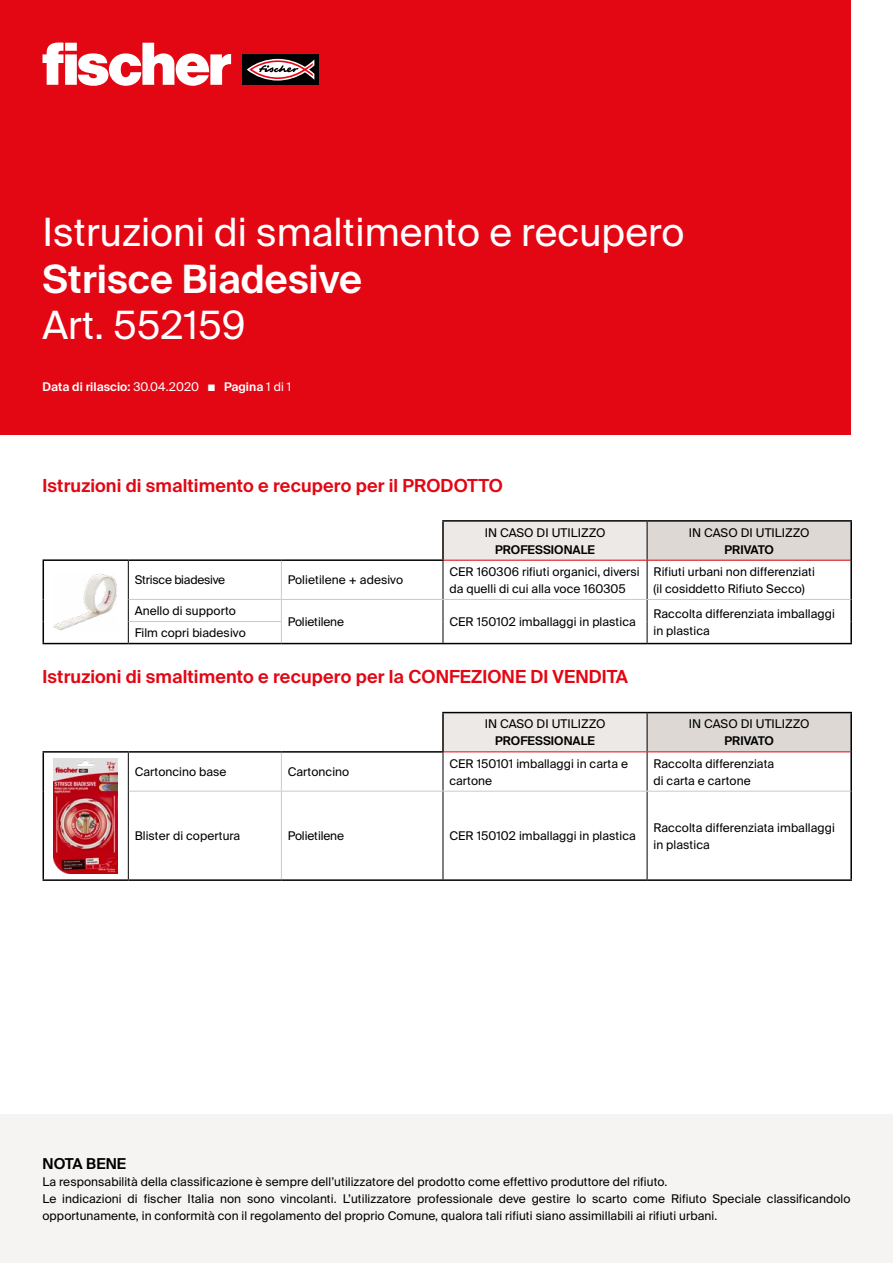
<style>
.page{position:relative;width:893px;height:1263px;background:#fff}
.page>*{position:absolute;margin:0;border:0;box-sizing:border-box;transform-origin:0 0}
.t1{font:39px "fischerstrong";color:#fff}
.t2{font:600 39px "fischerstrong";color:#fff}
.t3{font:600 18px "fischerstrong";letter-spacing:.005em;color:#e30613}
.t4{font:600 15px "fischerstrong";letter-spacing:.005em;color:#000}
.t5{font:12px/17.2px "fischerstrong";letter-spacing:.005em;color:#000}
.t6{font:600 12px "fischerstrong";letter-spacing:.005em;color:#fff}
.t7{font:600 12px "fischerstrong";letter-spacing:.005em;color:#000}
.t8{font:12px "fischerstrong";letter-spacing:-.02em;color:#000}
.t9{font:600 12px "fischerstrong";letter-spacing:-.015em;color:#000}
.s1{font-weight:400}
</style>
<div class="page">
<div style="left:0;top:0;width:850px;height:434px;background:#e30613"></div>
<div style="left:243px;top:54px;width:76px;height:31px;background:#000"></div>
<svg style="left:247px;top:59px;width:67px;height:22px"></svg>
<svg style="left:43px;top:43px;width:188px;height:43px"></svg>
<div style="left:0;top:1114px;width:893px;height:149px;background:#f6f4f3"></div>
<div style="left:443px;top:521px;width:204px;height:39px;background:#ece9e6"></div>
<div style="left:647px;top:521px;width:204px;height:39px;background:#ddd8d4"></div>
<hr style="left:647px;top:522px;width:1px;height:38px;background:#000">
<hr style="left:128px;top:561px;width:1px;height:38px;background:#000">
<svg style="left:128px;top:599px;width:1px;height:44px"></svg>
<hr style="left:281px;top:561px;width:1px;height:38px;background:#cfc9c2">
<svg style="left:281px;top:600px;width:1px;height:43px"></svg>
<hr style="left:444px;top:560px;width:203px;height:1px;background:#e30613">
<hr style="left:647px;top:560px;width:203px;height:1px;background:#e30613">
<hr style="left:443px;top:561px;width:1px;height:38px;background:#000">
<hr style="left:647px;top:560px;width:1px;height:39px;background:#000">
<svg style="left:443px;top:600px;width:1px;height:43px"></svg>
<svg style="left:647px;top:600px;width:1px;height:43px"></svg>
<hr style="left:442px;top:520px;width:205px;height:2px;background:#000">
<hr style="left:647px;top:520px;width:205px;height:2px;background:#000">
<hr style="left:850px;top:522px;width:2px;height:38px;background:#000">
<hr style="left:43px;top:561px;width:1px;height:38px;background:#000">
<hr style="left:850px;top:560px;width:2px;height:39px;background:#000">
<hr style="left:850px;top:599px;width:2px;height:22px;background:#000">
<svg style="left:43px;top:599px;width:1px;height:44px"></svg>
<hr style="left:850px;top:621px;width:2px;height:22px;background:#000">
<hr style="left:43px;top:643px;width:85px;height:1px;background:#000">
<hr style="left:128px;top:643px;width:153px;height:1px;background:#000">
<hr style="left:281px;top:643px;width:162px;height:1px;background:#000">
<hr style="left:443px;top:643px;width:204px;height:1px;background:#000">
<hr style="left:647px;top:643px;width:205px;height:1px;background:#000">
<hr style="left:442px;top:522px;width:2px;height:37px;background:#000">
<hr style="left:43px;top:559px;width:85px;height:2px;background:#000">
<hr style="left:128px;top:559px;width:153px;height:2px;background:#000">
<hr style="left:281px;top:559px;width:163px;height:2px;background:#000">
<hr style="left:129px;top:599px;width:152px;height:1px;background:#cfc9c2">
<hr style="left:281px;top:599px;width:162px;height:1px;background:#cfc9c2">
<hr style="left:443px;top:599px;width:204px;height:1px;background:#cfc9c2">
<hr style="left:647px;top:599px;width:203px;height:1px;background:#cfc9c2">
<hr style="left:129px;top:621px;width:153px;height:1px;background:#cfc9c2">
<img style="left:54px;top:573px;width:63px;height:57px">
<div style="left:443px;top:712px;width:204px;height:40px;background:#ece9e6"></div>
<div style="left:647px;top:712px;width:204px;height:40px;background:#ddd8d4"></div>
<hr style="left:442px;top:712px;width:205px;height:1px;background:#000">
<hr style="left:647px;top:712px;width:205px;height:1px;background:#000">
<hr style="left:850px;top:713px;width:2px;height:39px;background:#000">
<hr style="left:43px;top:753px;width:1px;height:38px;background:#000">
<hr style="left:43px;top:791px;width:1px;height:88px;background:#000">
<hr style="left:850px;top:752px;width:2px;height:39px;background:#000">
<hr style="left:850px;top:791px;width:2px;height:88px;background:#000">
<hr style="left:647px;top:713px;width:1px;height:38px;background:#000">
<hr style="left:128px;top:753px;width:1px;height:38px;background:#000">
<hr style="left:281px;top:753px;width:1px;height:38px;background:#cfc9c2">
<hr style="left:444px;top:751px;width:203px;height:1px;background:#e30613">
<hr style="left:647px;top:751px;width:203px;height:1px;background:#e30613">
<hr style="left:443px;top:753px;width:1px;height:38px;background:#000">
<hr style="left:647px;top:752px;width:1px;height:39px;background:#000">
<hr style="left:129px;top:791px;width:152px;height:1px;background:#cfc9c2">
<hr style="left:281px;top:791px;width:162px;height:1px;background:#cfc9c2">
<hr style="left:281px;top:791px;width:1px;height:88px;background:#cfc9c2">
<hr style="left:443px;top:791px;width:204px;height:1px;background:#cfc9c2">
<hr style="left:128px;top:791px;width:1px;height:88px;background:#000">
<hr style="left:443px;top:791px;width:1px;height:88px;background:#000">
<hr style="left:647px;top:791px;width:1px;height:88px;background:#000">
<hr style="left:647px;top:791px;width:203px;height:1px;background:#cfc9c2">
<hr style="left:442px;top:713px;width:2px;height:38px;background:#000">
<hr style="left:43px;top:751px;width:85px;height:2px;background:#000">
<hr style="left:128px;top:751px;width:153px;height:2px;background:#000">
<hr style="left:281px;top:751px;width:163px;height:2px;background:#000">
<hr style="left:43px;top:879px;width:85px;height:2px;background:#000">
<hr style="left:128px;top:879px;width:153px;height:2px;background:#000">
<hr style="left:281px;top:879px;width:162px;height:2px;background:#000">
<hr style="left:443px;top:879px;width:204px;height:2px;background:#000">
<hr style="left:647px;top:879px;width:205px;height:2px;background:#000">
<img style="left:54px;top:758px;width:64px;height:116px">
<h1 class="t1" style="left:43px;top:209px;width:643px">Istruzioni di smaltimento e recupero</h1>
<h1 class="t2" style="left:43px;top:256px;width:321px">Strisce Biadesive</h1>
<h1 class="t1" style="left:43px;top:303px;width:204px">Art. 552159</h1>
<p class="t6" style="left:43px;top:380px;width:250px">Data di rilascio: <span class="s1">30.04.2020 ■</span> Pagina <span class="s1">1 di 1</span></p>
<h2 class="t3" style="left:43px;top:475px;width:462px">Istruzioni di smaltimento e recupero per il PRODOTTO</h2>
<p class="t5" style="left:485px;top:524px;width:122px">IN CASO DI UTILIZZO</p>
<p class="t7" style="left:495px;top:543px;width:101px">PROFESSIONALE</p>
<p class="t5" style="left:689px;top:524px;width:122px">IN CASO DI UTILIZZO</p>
<p class="t9" style="left:724px;top:543px;width:51px">PRIVATO</p>
<p class="t8" style="left:135px;top:573px;width:92px">Strisce biadesive</p>
<p class="t5" style="left:288px;top:572px;width:117px">Polietilene + adesivo</p>
<p class="t5" style="left:449px;top:563px;width:192px">CER 160306 rifiuti organici, diversi da quelli di cui alla voce 160305</p>
<p class="t5" style="left:653px;top:563px;width:163px">Rifiuti urbani non differenziati (il cosiddetto Rifiuto Secco)</p>
<p class="t5" style="left:135px;top:602px;width:103px">Anello di supporto</p>
<p class="t5" style="left:288px;top:613px;width:58px">Polietilene</p>
<p class="t5" style="left:449px;top:613px;width:188px">CER 150102 imballaggi in plastica</p>
<p class="t5" style="left:653px;top:605px;width:183px">Raccolta differenziata imballaggi</p>
<p class="t5" style="left:135px;top:624px;width:113px">Film copri biadesivo</p>
<p class="t5" style="left:653px;top:622px;width:58px">in plastica</p>
<h2 class="t3" style="left:43px;top:666px;width:587px">Istruzioni di smaltimento e recupero per la CONFEZIONE DI VENDITA</h2>
<p class="t5" style="left:485px;top:715px;width:122px">IN CASO DI UTILIZZO</p>
<p class="t7" style="left:495px;top:734px;width:101px">PROFESSIONALE</p>
<p class="t5" style="left:689px;top:715px;width:122px">IN CASO DI UTILIZZO</p>
<p class="t9" style="left:724px;top:734px;width:51px">PRIVATO</p>
<p class="t5" style="left:135px;top:763px;width:93px">Cartoncino base</p>
<p class="t5" style="left:288px;top:763px;width:63px">Cartoncino</p>
<p class="t5" style="left:449px;top:755px;width:180px">CER 150101 imballaggi in carta e cartone</p>
<p class="t5" style="left:653px;top:755px;width:122px">Raccolta differenziata di carta e cartone</p>
<p class="t5" style="left:135px;top:827px;width:107px">Blister di copertura</p>
<p class="t5" style="left:288px;top:827px;width:58px">Polietilene</p>
<p class="t5" style="left:449px;top:827px;width:188px">CER 150102 imballaggi in plastica</p>
<p class="t5" style="left:653px;top:819px;width:183px">Raccolta differenziata imballaggi in plastica</p>
<p class="t4" style="left:43px;top:1155px;width:85px">NOTA BENE</p>
<p class="t5" style="left:43px;top:1173px;width:809px">La responsabilità della classificazione è sempre dell’utilizzatore del prodotto come effettivo produttore del rifiuto.<br>Le indicazioni di fischer Italia non sono vincolanti. L’utilizzatore professionale deve gestire lo scarto come Rifiuto Speciale classificandolo opportunamente, in conformità con il regolamento del proprio Comune, qualora tali rifiuti siano assimillabili ai rifiuti urbani.</p>
</div>
